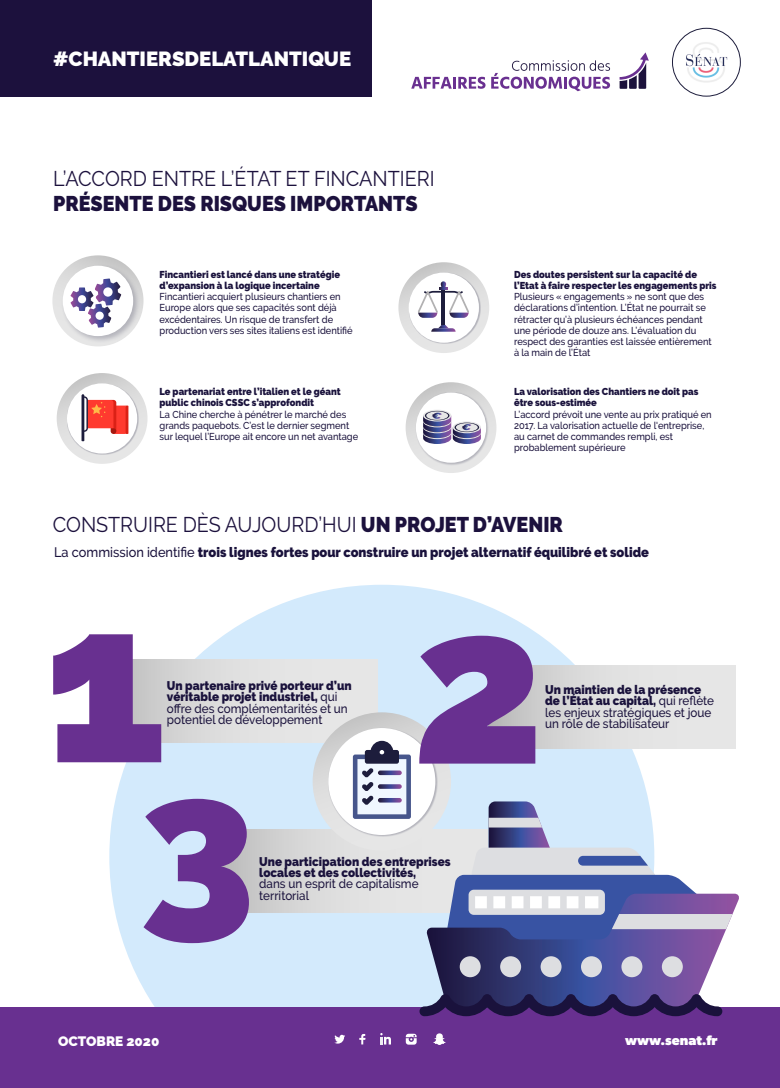
<style>
.page{position:relative;width:780px;height:1088px;background:#fff}
.page>*{position:absolute;margin:0;border:0;box-sizing:border-box;transform-origin:0 0}
.t1{font:21.25px/25px "Raleway";color:#1c113d;scale:.93 1}
.t2{font:900 20.38px "Raleway";color:#fff}
.t3{font:900 13.75px "Raleway";color:#1a123c;scale:.93 1}
.t4{font:700 13.62px "Gibson";color:#fff}
.t5{font:900 13.62px "Raleway";color:#fff}
.t6{font:500 12.5px/11.2px "Raleway";color:#1a123c;scale:.93 1}
.t7{font:900 12.5px/11.2px "Raleway";color:#1a123c;scale:.93 1}
.t8{font:500 10px/11.2px "Raleway";color:#1a123c;scale:.93 1}
.t9{font:900 10px/11.2px "Raleway";color:#1a123c;scale:.93 1}
.s1{font-weight:900}
.s2{font-weight:500}
</style>
<div class="page">
<svg style="left:109px;top:585px;width:545px;height:423px;fill:#d3eafc"></svg>
<svg style="left:161px;top:659px;width:217px;height:83px;background:#dfdfdf"></svg>
<svg style="left:249px;top:829px;width:197px;height:83px;background:#dbdbdb"></svg>
<svg style="left:535px;top:665px;width:200px;height:83px;background:#dfdfdf"></svg>
<div style="left:0;top:1008px;width:780px;height:80px;background:#683090"></div>
<div style="left:0;top:0;width:371px;height:96px;background:#1c113d"></div>
<svg style="left:411px;top:77px;width:74px;height:12px"></svg>
<svg style="left:491px;top:60px;width:119px;height:31px"></svg>
<svg style="left:619px;top:52px;width:29px;height:37px"></svg>
<svg style="left:405px;top:382px;width:91px;height:91px"></svg>
<div style="left:415px;top:392px;width:74px;height:73px;background:#1d1d3c;opacity:.24"></div>
<div style="left:416px;top:392px;width:70px;height:71px;background:#fff;border-radius:50%"></div>
<svg style="left:423px;top:410px;width:28px;height:11px"></svg>
<svg style="left:423px;top:411px;width:58px;height:33px"></svg>
<svg style="left:398px;top:262px;width:91px;height:91px;background:#dbdbdb"></svg>
<div style="left:409px;top:273px;width:71px;height:71px;background:#1d1d3c;opacity:.24"></div>
<div style="left:408px;top:272px;width:71px;height:71px;background:#fff;border-radius:50%"></div>
<svg style="left:431px;top:325px;width:24px;height:7px"></svg>
<hr style="left:441px;top:288px;width:4px;height:37px;background:#1d1d3c">
<svg style="left:417px;top:281px;width:52px;height:37px"></svg>
<svg style="left:312px;top:712px;width:139px;height:139px;background:#d9dada"></svg>
<div style="left:328px;top:728px;width:109px;height:109px;background:#1d1d3c;opacity:.24"></div>
<div style="left:328px;top:728px;width:107px;height:107px;background:#fff;border-radius:50%"></div>
<svg style="left:353px;top:741px;width:58px;height:78px"></svg>
<svg style="left:378px;top:770px;width:24px;height:5px"></svg>
<svg style="left:378px;top:784px;width:24px;height:5px"></svg>
<svg style="left:378px;top:798px;width:24px;height:4px"></svg>
<svg style="left:57px;top:373px;width:90px;height:91px"></svg>
<div style="left:67px;top:383px;width:72px;height:72px;background:#1d1d3c;opacity:.24"></div>
<div style="left:67px;top:383px;width:70px;height:70px;background:#fff;border-radius:50%"></div>
<svg style="left:81px;top:394px;width:47px;height:47px"></svg>
<svg style="left:52px;top:255px;width:91px;height:91px"></svg>
<div style="left:61px;top:264px;width:80px;height:80px;background:#1d1d3c;opacity:.24"></div>
<div style="left:63px;top:266px;width:70px;height:70px;background:#fff;border-radius:50%"></div>
<svg style="left:70px;top:278px;width:51px;height:50px"></svg>
<svg style="left:53px;top:634px;width:108px;height:128px"></svg>
<svg style="left:419px;top:636px;width:116px;height:127px;background:#8460aa"></svg>
<svg style="left:143px;top:799px;width:106px;height:144px;background:#9076b7"></svg>
<svg style="left:426px;top:894px;width:313px;height:100px;background:#68669c"></svg>
<div style="left:459px;top:956px;width:21px;height:21px;background:#dddee1;border-radius:50%"></div>
<div style="left:500px;top:956px;width:21px;height:21px;background:#dddee1;border-radius:50%"></div>
<div style="left:540px;top:956px;width:21px;height:21px;background:#dddee1;border-radius:50%"></div>
<div style="left:581px;top:956px;width:21px;height:21px;background:#dddee1;border-radius:50%"></div>
<div style="left:621px;top:956px;width:21px;height:21px;background:#dddee1;border-radius:50%"></div>
<div style="left:661px;top:956px;width:21px;height:21px;background:#dddee1;border-radius:50%"></div>
<svg style="left:419px;top:994px;width:303px;height:22px;background:#3d3368"></svg>
<svg style="left:446px;top:801px;width:286px;height:145px"></svg>
<img style="left:672px;top:28px;width:68px;height:68px;border-radius:34px">
<div style="left:672px;top:28px;width:68px;height:68px;border:1px solid #1d1d3c;border-radius:50%"></div>
<svg style="left:334px;top:1035px;width:11px;height:8px"></svg>
<svg style="left:359px;top:1034px;width:6px;height:10px"></svg>
<svg style="left:406px;top:1034px;width:10px;height:10px"></svg>
<svg style="left:433px;top:1033px;width:12px;height:12px"></svg>
<svg style="left:380px;top:1033px;width:11px;height:11px"></svg>
<p class="t2" style="left:53px;top:47px;width:299px">#CHANTIERSDELATLANTIQUE</p>
<p class="t1" style="left:53px;top:166px;width:412px">L’ACCORD ENTRE L’ÉTAT ET FINCANTIERI<br><span class="s1">PRÉSENTE DES RISQUES IMPORTANTS</span></p>
<p class="t9" style="left:159px;top:269px;width:195px">Fincantieri est lancé dans une stratégie d’expansion à la logique incertaine</p>
<p class="t8" style="left:159px;top:291px;width:209px">Fincantieri acquiert plusieurs chantiers en Europe alors que ses capacités sont déjà excédentaires. Un risque de transfert de production vers ses sites italiens est identifié</p>
<p class="t9" style="left:159px;top:386px;width:196px">Le partenariat entre l’italien et le géant public chinois CSSC s’approfondit</p>
<p class="t8" style="left:159px;top:408px;width:215px">La Chine cherche à pénétrer le marché des grands paquebots. C’est le dernier segment sur lequel l’Europe ait encore un net avantage</p>
<p class="t9" style="left:514px;top:269px;width:219px">Des doutes persistent sur la capacité de l’Etat à faire respecter les engagements pris</p>
<p class="t8" style="left:514px;top:291px;width:214px">Plusieurs « engagements » ne sont que des déclarations d’intention. L’État ne pourrait se rétracter qu’à plusieurs échéances pendant une période de douze ans. L’évaluation du respect des garanties est laissée entièrement à la main de l’État</p>
<p class="t9" style="left:514px;top:386px;width:200px">La valorisation des Chantiers ne doit pas être sous-estimée</p>
<p class="t8" style="left:514px;top:408px;width:214px">L’accord prévoit une vente au prix pratiqué en 2017. La valorisation actuelle de l'entreprise, au carnet de commandes rempli, est probablement supérieure</p>
<p class="t1" style="left:53px;top:511px;width:550px">CONSTRUIRE DÈS AUJOURD’HUI <span class="s1">UN PROJET D’AVENIR</span></p>
<p class="t3" style="left:54px;top:544px;width:641px"><span class="s2">La commission identifie</span> trois lignes fortes pour construire un projet alternatif équilibré et solide</p>
<p class="t6" style="left:167px;top:680px;width:200px"><span class="s1">Un partenaire privé porteur d’un véritable projet industriel,</span> qui offre des complémentarités et un potentiel de développement</p>
<p class="t7" style="left:259px;top:856px;width:207px">Une participation des entreprises locales et des collectivités,<br><span class="s2">dans un esprit de capitalisme territorial</span></p>
<p class="t6" style="left:545px;top:684px;width:183px"><span class="s1">Un maintien de la présence de l’État au capital,</span> qui reflète les enjeux stratégiques et joue un rôle de stabilisateur</p>
<p class="t5" style="left:58px;top:1033px;width:103px">OCTOBRE 2020</p>
<p class="t4" style="left:625px;top:1032px;width:94px">www.senat.fr</p>
</div>
